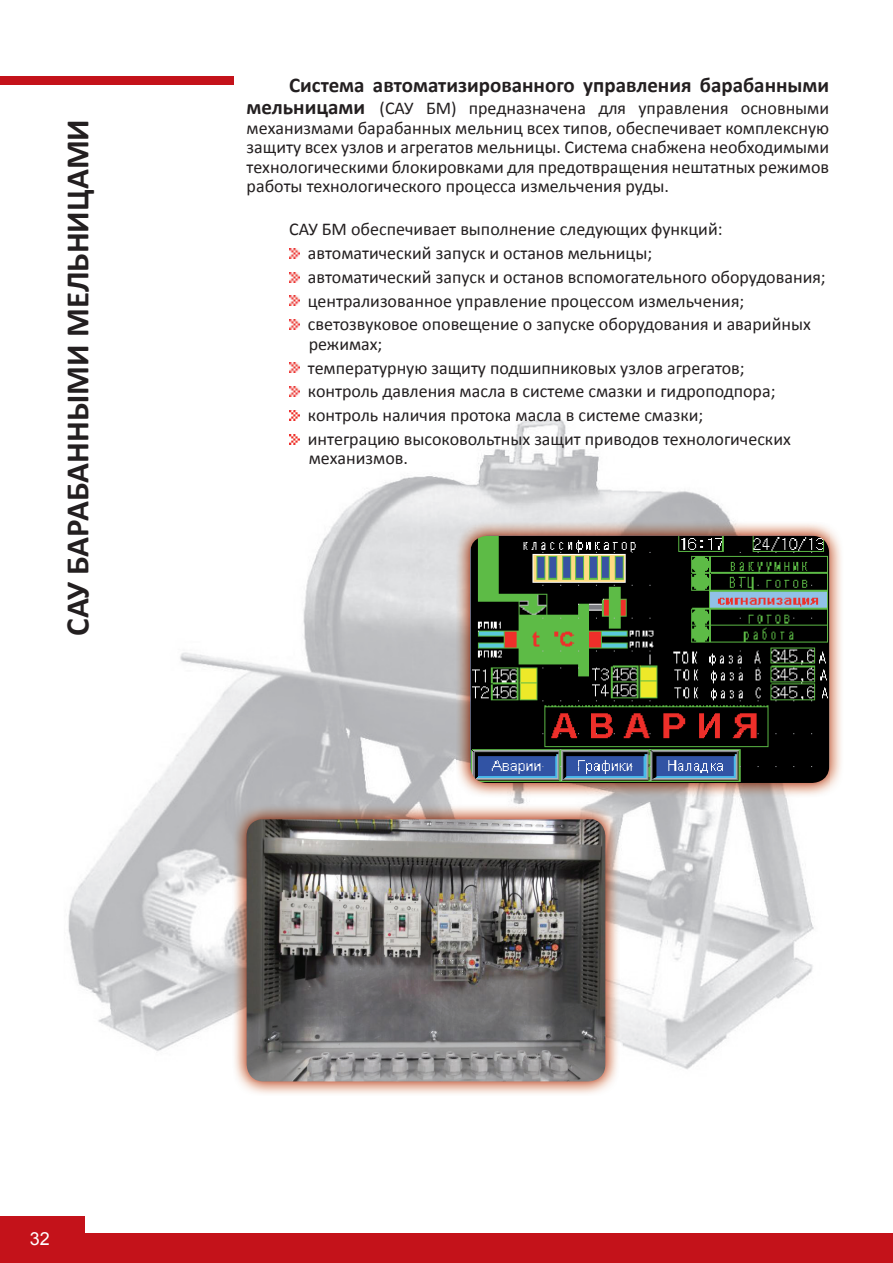
<style>
.page{position:relative;width:893px;height:1263px;background:#fff}
.page>*{position:absolute;margin:0;border:0;box-sizing:border-box;transform-origin:0 0}
.t1{font:700 33px "Calibri";color:#231f20}
.t2{font:700 21px "Calibri";color:#231f20}
.t3{font:18px/23.7px "Calibri";color:#231f20}
.t4{font:18px "Arial";color:#fff}
.s1{font-weight:700;font-size:21px}
</style>
<div class="page">
<div style="left:0;top:77px;width:234px;height:8px;background:#c4121a"></div>
<div style="left:0;top:1233px;width:893px;height:30px;background:#c4121a"></div>
<div style="left:0;top:1216px;width:85px;height:47px;background:#c4121a"></div>
<img style="left:68px;top:412px;width:746px;height:658px">
<svg style="left:290px;top:248px;width:10px;height:10px"></svg>
<svg style="left:290px;top:272px;width:10px;height:10px"></svg>
<svg style="left:290px;top:296px;width:10px;height:10px"></svg>
<svg style="left:290px;top:320px;width:10px;height:10px"></svg>
<svg style="left:290px;top:363px;width:10px;height:10px"></svg>
<svg style="left:290px;top:387px;width:10px;height:10px"></svg>
<svg style="left:290px;top:410px;width:10px;height:10px"></svg>
<svg style="left:290px;top:434px;width:10px;height:10px"></svg>
<img style="left:456px;top:522px;width:385px;height:275px">
<img style="left:470px;top:536px;width:359px;height:247px">
<img style="left:233px;top:805px;width:386px;height:289px">
<img style="left:247px;top:819px;width:358px;height:262px">
<h1 class="t1" style="left:56px;top:636px;width:518px;rotate:-90deg">САУ БАРАБАННЫМИ МЕЛЬНИЦАМИ</h1>
<p class="t2" style="left:289px;top:72px;width:541px">Система автоматизированного управления барабанными</p>
<p class="t3" style="left:247px;top:98px;width:584px;line-height:19.5px;text-align:justify"><span class="s1">мельницами</span> (САУ БМ) предназначена для управления основными механизмами барабанных мельниц всех типов, обеспечивает комплексную защиту всех узлов и агрегатов мельницы. Система снабжена необходимыми технологическими блокировками для предотвращения нештатных режимов работы технологического процесса измельчения руды.</p>
<p class="t3" style="left:308px;top:218px;width:519px;text-indent:-19px">САУ БМ обеспечивает выполнение следующих функций: автоматический запуск и останов мельницы;<br>автоматический запуск и останов вспомогательного оборудования; централизованное управление процессом измельчения; светозвуковое оповещение о запуске оборудования и аварийных</p>
<p class="t3" style="left:308px;top:332px;width:484px">режимах;<br>температурную защиту подшипниковых узлов агрегатов; контроль давления масла в системе смазки и гидроподпора; контроль наличия протока масла в системе смазки; интеграцию высоковольтных защит приводов технологических</p>
<p class="t3" style="left:309px;top:447px;width:101px">механизмов.</p>
<p class="t4" style="left:30px;top:1227px;width:22px">32</p>
</div>
